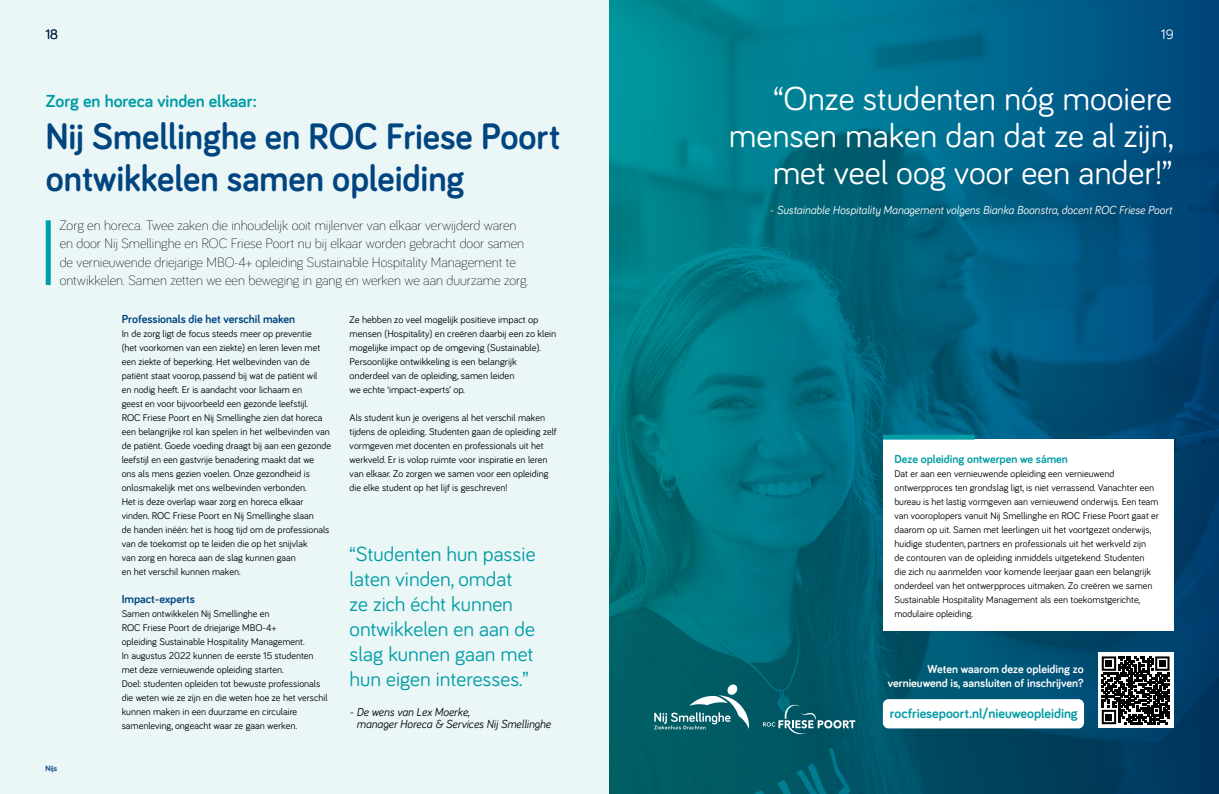
<style>
.page{position:relative;width:1219px;height:794px;background:#ebf6f7}
.page>*{position:absolute;margin:0;border:0;box-sizing:border-box;transform-origin:0 0}
.t1{font:700 38px/42px "Bariol";color:#004580;scale:.96 1}
.t2{font:34.2px/36.6px "Bariol";color:#fff;text-align:right}
.t3{font:21px/25px "Bariol";color:#009da5}
.t4{font:700 18px "Bariol";color:#009da5}
.t5{font:300 14px/18.5px "Bariol";color:#000}
.t6{font:700 14px "Bariol";color:#009da5}
.t7{font:14px "Bariol";color:#fff}
.t8{font:14px "Bariol";color:#002341}
.t9{font:italic 12px "Bariol";color:#fff;scale:.95 1}
.t10{font:700 12px/14px "Bariol";color:#fff;text-align:right}
.t11{font:italic 12px/12px "Bariol";color:#000;scale:.95 1}
.t12{font:700 12px "Bariol";color:#004580}
.t13{font:700 12px "Bariol";color:#009da5}
.t14{font:10px/14px "Bariol";color:#000}
.t15{font:700 8px "Bariol";color:#004580}
</style>
<div class="page">
<div style="left:46px;top:220px;width:5px;height:65px;background:#009da5"></div>
<svg style="left:609px;top:0;width:610px;height:794px;background:#00637d"></svg>
<div style="left:883px;top:439px;width:291px;height:192px;background:#fff"></div>
<div style="left:883px;top:434px;width:92px;height:5px;background:#039ca4"></div>
<svg style="left:1098px;top:652px;width:76px;height:76px"></svg>
<svg style="left:1102px;top:656px;width:67px;height:68px;background:#494949"></svg>
<div style="left:883px;top:699px;width:201px;height:29px;background:#fff;border-radius:6px"></div>
<svg style="left:763px;top:704px;width:92px;height:33px;background:#216c78"></svg>
<svg style="left:654px;top:684px;width:96px;height:45px;background:#2f7a80"></svg>
<h3 class="t8" style="left:45px;top:25px;width:14px">18</h3>
<h3 class="t4" style="left:46px;top:89px;width:213px">Zorg en horeca vinden elkaar:</h3>
<h1 class="t1" style="left:46px;top:114px;width:538px">Nij Smellinghe en ROC Friese Poort ontwikkelen samen opleiding</h1>
<p class="t5" style="left:60px;top:215px;width:470px">Zorg en horeca. Twee zaken die inhoudelijk ooit mijlenver van elkaar verwijderd waren en door Nij Smellinghe en ROC Friese Poort nu bij elkaar worden gebracht door samen de vernieuwende driejarige MBO-4+ opleiding Sustainable Hospitality Management te ontwikkelen. Samen zetten we een beweging in gang en werken we aan duurzame zorg.</p>
<p class="t15" style="left:45px;top:763px;width:14px">Nijs</p>
<p class="t12" style="left:122px;top:310px;width:175px">Professionals die het verschil maken</p>
<p class="t14" style="left:122px;top:326px;width:211px">In de zorg ligt de focus steeds meer op preventie<br>(het voorkomen van een ziekte) en leren leven met een ziekte of beperking. Het welbevinden van de patiënt staat voorop, passend bij wat de patiënt wil<br>en nodig heeft. Er is aandacht voor lichaam en<br>geest en voor bijvoorbeeld een gezonde leefstijl.<br>ROC Friese Poort en Nij Smellinghe zien dat horeca een belangrijke rol kan spelen in het welbevinden van de patiënt. Goede voeding draagt bij aan een gezonde leefstijl en een gastvrije benadering maakt dat we<br>ons als mens gezien voelen. Onze gezondheid is onlosmakelijk met ons welbevinden verbonden.<br>Het is deze overlap waar zorg en horeca elkaar vinden. ROC Friese Poort en Nij Smellinghe slaan<br>de handen inéén: het is hoog tijd om de professionals van de toekomst op te leiden die op het snijvlak<br>van zorg en horeca aan de slag kunnen gaan<br>en het verschil kunnen maken.</p>
<p class="t12" style="left:122px;top:590px;width:75px">Impact-experts</p>
<p class="t14" style="left:122px;top:606px;width:207px">Samen ontwikkelen Nij Smellinghe en<br>ROC Friese Poort de driejarige MBO-4+<br>opleiding Sustainable Hospitality Management.<br>In augustus 2022 kunnen de eerste 15 studenten met deze vernieuwende opleiding starten.<br>Doel: studenten opleiden tot bewuste professionals die weten wie ze zijn en die weten hoe ze het verschil kunnen maken in een duurzame en circulaire samenleving, ongeacht waar ze gaan werken.</p>
<p class="t14" style="left:350px;top:312px;width:208px">Ze hebben zo veel mogelijk positieve impact op mensen (Hospitality) en creëren daarbij een zo klein mogelijke impact op de omgeving (Sustainable).<br>Persoonlijke ontwikkeling is een belangrijk onderdeel van de opleiding, samen leiden<br>we echte ‘impact-experts’ op.</p>
<p class="t14" style="left:350px;top:410px;width:209px">Als student kun je overigens al het verschil maken tijdens de opleiding. Studenten gaan de opleiding zelf vormgeven met docenten en professionals uit het werkveld. Er is volop ruimte voor inspiratie en leren van elkaar. Zo zorgen we samen voor een opleiding die elke student op het lijf is geschreven!</p>
<h3 class="t3" style="left:350px;top:540px;width:187px">“Studenten hun passie laten vinden, omdat ze zich écht kunnen ontwikkelen en aan de slag kunnen gaan met hun eigen interesses.”</h3>
<p class="t11" style="left:356px;top:705px;width:206px;text-indent:-7px">- De wens van Lex Moerke,<br>manager Horeca &amp; Services Nij Smellinghe</p>
<h3 class="t7" style="left:1161px;top:25px;width:14px">19</h3>
<h2 class="t2" style="left:729px;top:79px;width:446px">“Onze studenten nóg mooiere mensen maken dan dat ze al zijn, met veel oog voor een ander!”</h2>
<p class="t9" style="left:770px;top:202px;width:425px">- Sustainable Hospitality Management volgens Bianka Boonstra, docent ROC Friese Poort</p>
<p class="t13" style="left:894px;top:450px;width:175px">Deze opleiding ontwerpen we sámen</p>
<p class="t14" style="left:894px;top:466px;width:266px">Dat er aan een vernieuwende opleiding een vernieuwend ontwerpproces ten grondslag ligt, is niet verrassend. Vanachter een bureau is het lastig vormgeven aan vernieuwend onderwijs. Een team van vooroplopers vanuit Nij Smellinghe en ROC Friese Poort gaat er daarom op uit. Samen met leerlingen uit het voortgezet onderwijs, huidige studenten, partners en professionals uit het werkveld zijn<br>de contouren van de opleiding inmiddels uitgetekend. Studenten<br>die zich nu aanmelden voor komende leerjaar gaan een belangrijk onderdeel van het ontwerpproces uitmaken. Zo creëren we samen Sustainable Hospitality Management als een toekomstgerichte, modulaire opleiding.</p>
<p class="t10" style="left:888px;top:661px;width:197px">Weten waarom deze opleiding zo vernieuwend is, aansluiten of inschrijven?</p>
<h3 class="t6" style="left:890px;top:704px;width:189px">rocfriesepoort.nl/nieuweopleiding</h3>
</div>
